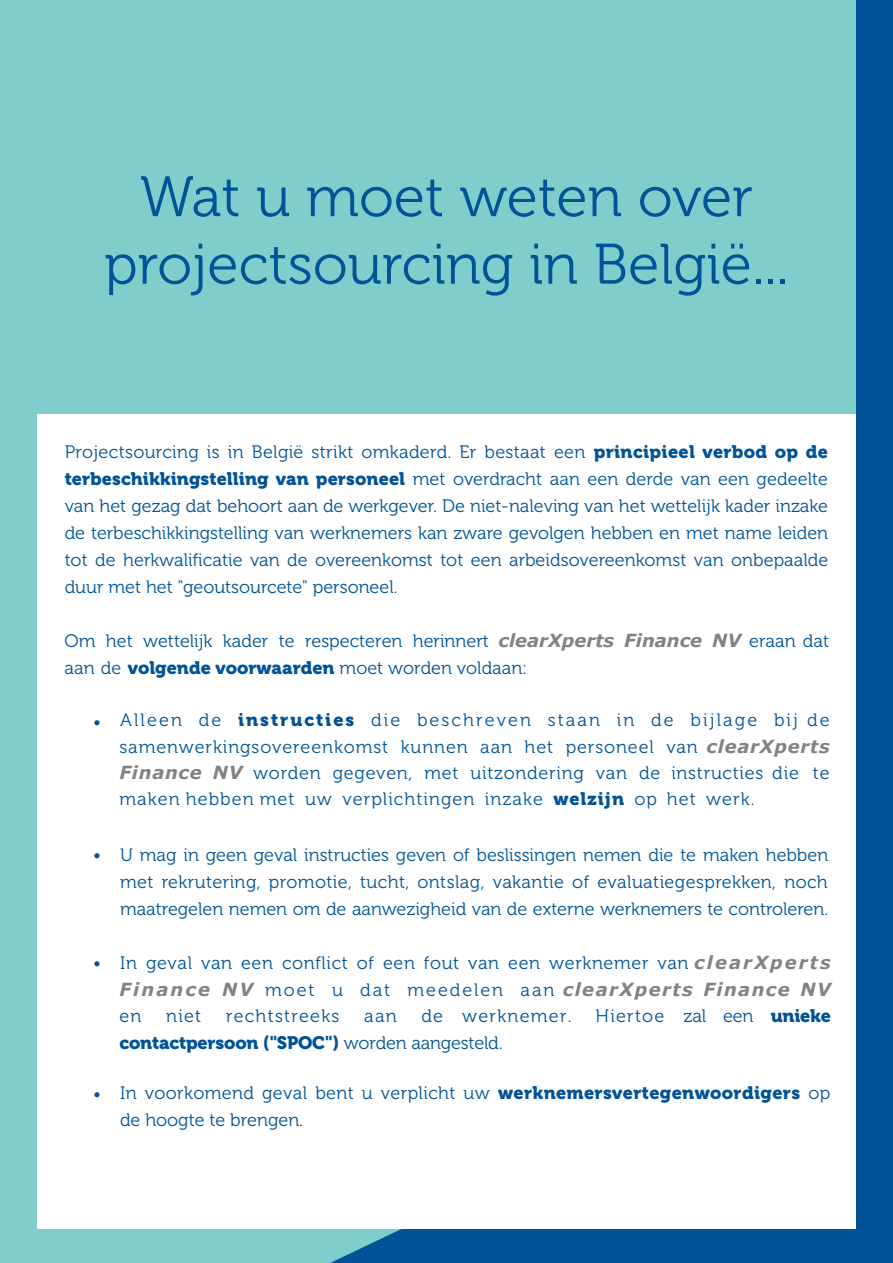
<style>
.page{position:relative;width:893px;height:1263px;background:#015397}
.page>*{position:absolute;margin:0;border:0;box-sizing:border-box;transform-origin:0 0}
.t1{font:57px/67.5px "Museo 300";color:#015397;text-align:center}
.t2{font:18px/27px "Museo 300";letter-spacing:.005em;color:#015397;text-align:justify}
.t3{font:18px "Museo 300";letter-spacing:.07em;color:#015397}
.t4{font:18px "Museo 900";letter-spacing:-.01em;color:#015397}
.s1{font-family:"Museo 900"}
.s2{font-family:"Verdana";font-weight:700;font-style:italic;color:#808285}
.s3{font-family:"Museo 300"}
</style>
<div class="page">
<div style="left:0;top:0;width:856px;height:1263px;background:#7fcecb"></div>
<svg style="left:330px;top:1229px;width:526px;height:34px;background:#095b9a"></svg>
<div style="left:37px;top:415px;width:819px;height:814px;background:#fff"></div>
<p class="t1" style="left:104px;top:164px;width:686px">Wat u moet weten over projectsourcing in België...</p>
<p class="t2" style="left:65px;top:438px;width:765px">Projectsourcing is in België strikt omkaderd. Er bestaat een <span class="s1">principieel verbod op de terbeschikkingstelling van personeel</span> met overdracht aan een derde van een gedeelte van het gezag dat behoort aan de werkgever. De niet-naleving van het wettelijk kader inzake de terbeschikkingstelling van werknemers kan zware gevolgen hebben en met name leiden tot de herkwalificatie van de overeenkomst tot een arbeidsovereenkomst van onbepaalde duur met het "geoutsourcete" personeel.</p>
<p class="t2" style="left:65px;top:627px;width:766px">Om het wettelijk kader te respecteren herinnert <span class="s2">clearXperts Finance NV</span> eraan dat aan de <span class="s1">volgende voorwaarden</span> moet worden voldaan:</p>
<p class="t2" style="left:119px;top:707px;width:712px;line-height:26.5px;text-indent:-26px">• Alleen de <span class="s1">instructies</span> die beschreven staan in de bijlage bij de samenwerkingsovereenkomst kunnen aan het personeel van <span class="s2">clearXperts Finance NV</span> worden gegeven, met uitzondering van de instructies die te maken hebben met uw verplichtingen inzake <span class="s1">welzijn</span> op het werk.</p>
<p class="t2" style="left:120px;top:842px;width:710px;text-indent:-27px">• U mag in geen geval instructies geven of beslissingen nemen die te maken hebben met rekrutering, promotie, tucht, ontslag, vakantie of evaluatiegesprekken, noch maatregelen nemen om de aanwezigheid van de externe werknemers te controleren.</p>
<p class="t2" style="left:119px;top:950px;width:713px;line-height:26.4px;text-indent:-26px">• In geval van een conflict of een fout van een werknemer van <span class="s2">clearXperts Finance NV</span> moet u dat meedelen aan <span class="s2">clearXperts Finance NV </span>en</p>
<p class="t2" style="left:166px;top:1002px;width:37px">niet</p>
<p class="t3" style="left:226px;top:1006px;width:115px">rechtstreeks</p>
<p class="t2" style="left:364px;top:1002px;width:34px">aan</p>
<p class="t3" style="left:421px;top:1006px;width:152px">de werknemer.</p>
<p class="t3" style="left:595px;top:1006px;width:237px">Hiertoe zal een <span class="s1">unieke</span></p>
<p class="t4" style="left:119px;top:1033px;width:385px">contactpersoon ("SPOC") <span class="s3">worden aangesteld.</span></p>
<p class="t2" style="left:120px;top:1080px;width:712px;text-indent:-27px">• In voorkomend geval bent u verplicht uw <span class="s1">werknemersvertegenwoordigers</span> op de hoogte te brengen.</p>
</div>
